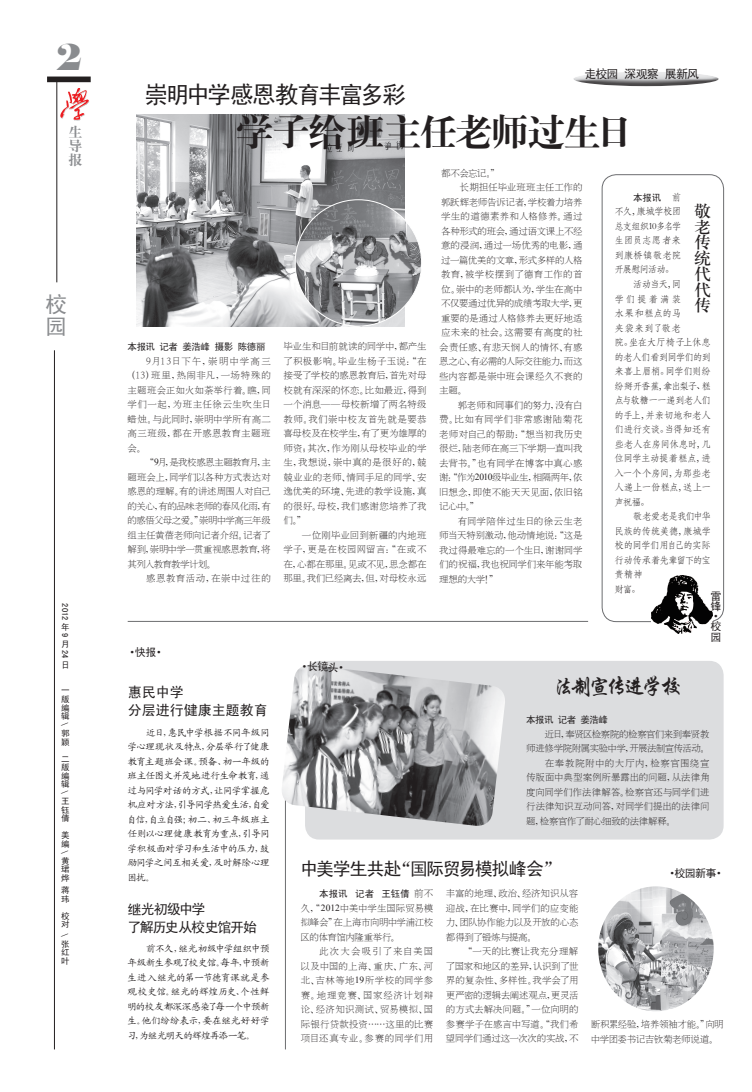
<style>
.page{position:relative;width:752px;height:1092px;background:#fff}
.page>*{position:absolute;margin:0;border:0;box-sizing:border-box;transform-origin:0 0}
.正文{font:38px "H Ya 4 gj";letter-spacing:-.05em;color:#231f20}
.报眉{font:36px "Elephant";color:#8a8c8f}
.正文-2{font:24px "Sim Hei";letter-spacing:-.105em;color:#231f20}
.正文-3{font:22px "ST Xingkai";letter-spacing:-.195em;color:#231f20}
.报眉-2{font:22px/22px "Sim Hei";color:#8a8c8f}
.正文-4{font:18px "Sim Hei";letter-spacing:-.075em;color:#231f20}
.正文-5{font:17px/15.7px "H Ya 3 gj";color:#231f20;text-align:justify}
.正文-6{font:14px "Sim Hei";letter-spacing:-.035em;color:#231f20}
.正文-7{font:14px "Sim Hei";color:#231f20}
.正文-8{font:14px "Sim Hei";letter-spacing:-.08em;color:#231f20}
.报眉-3{font:14px/14px "H Ya 4 gj";color:#8a8c8f;text-align:justify}
.正文-9{font:12px "Sim Hei";letter-spacing:-.07em;color:#231f20}
.正文-10{font:11px/10.4px "Sim Hei";letter-spacing:-.06em;color:#231f20}
.正文-11{font:9.5px/14.5px "H Ya 2 gj";letter-spacing:-.02em;color:#231f20;text-align:justify}
.正文-12{font:9.5px/14.5px "Kai Ti GB2312";letter-spacing:-.035em;color:#231f20;text-align:justify}
.正文-13{font:9.5px/14.5px "ST Fangsong";letter-spacing:-.06em;color:#231f20}
.正文-14{font:9.5px/14.5px "H Ya 2 gj";letter-spacing:-.055em;color:#231f20;text-align:right}
.正文-15{font:9.5px/14.5px "H Ya 2 gj";letter-spacing:-.05em;color:#231f20}
.正文-16{font:9.5px "Sim Hei";letter-spacing:-.055em;color:#231f20}
.正文-17{font:9.5px "H Ya 2 gj";letter-spacing:.05em;color:#231f20}
.报眉-4{font:8.5px/8.5px "Sim Hei";color:#231f20;text-align:justify}
.s1{font-family:"Times New Roman"}
.s2{font-family:"Sim Hei"}
</style>
<div class="page">
<div style="left:305px;top:660px;width:418px;height:179px;background:#dcdddf;border-radius:14px"></div>
<div style="left:601px;top:174px;width:122px;height:447px;border:1px solid #6c6d70;border-radius:14px"></div>
<hr style="left:56px;top:81px;width:1px;height:201px;background:#231f20">
<div style="left:47px;top:76px;width:44px;height:6px;background:#231f20"></div>
<img style="left:60px;top:88px;width:29px;height:33px">
<hr style="left:54px;top:350px;width:1px;height:699px;background:#231f20">
<div style="left:571px;top:71px;width:147px;height:10px;background:#fff;opacity:.75"></div>
<div style="left:571px;top:75px;width:147px;height:12px;background:#231f20;opacity:.75"></div>
<hr style="left:128px;top:621px;width:459px;height:1px;background:#6c6d70">
<hr style="left:285px;top:775px;width:1px;height:274px;background:#6c6d70">
<img style="left:598px;top:886px;width:115px;height:125px">
<img style="left:651px;top:575px;width:61px;height:58px">
<img style="left:282px;top:665px;width:223px;height:161px">
<img style="left:136px;top:115px;width:268px;height:211px">
<img style="left:295px;top:200px;width:126px;height:126px;border-radius:63px">
<p class="报眉" style="left:56px;top:34px;width:28px">2</p>
<p class="报眉-3" style="left:68px;top:125px;width:15px">生导报</p>
<p class="报眉-2" style="left:45px;top:293px;width:23px">校园</p>
<p class="报眉-4" style="left:69px;top:603px;width:18px;rotate:90deg">2012</p>
<p class="报眉-4" style="left:61px;top:622px;width:9px">年</p>
<p class="报眉-4" style="left:69px;top:633px;width:6px;rotate:90deg">9</p>
<p class="报眉-4" style="left:61px;top:639px;width:8px">月</p>
<p class="报眉-4" style="left:69px;top:650px;width:10px;rotate:90deg">24</p>
<p class="报眉-4" style="left:61px;top:660px;width:8px">日</p>
<p class="报眉-4" style="left:61px;top:686px;width:10px">一版编辑</p>
<p class="报眉-4" style="left:69px;top:722px;width:6px;rotate:90deg">\</p>
<p class="报眉-4" style="left:61px;top:728px;width:10px">郭颖</p>
<p class="报眉-4" style="left:61px;top:754px;width:10px">二版编辑</p>
<p class="报眉-4" style="left:69px;top:790px;width:6px;rotate:90deg">\</p>
<p class="报眉-4" style="left:61px;top:796px;width:10px">王钰倩</p>
<p class="报眉-4" style="left:61px;top:830px;width:9px">美编</p>
<p class="报眉-4" style="left:69px;top:849px;width:6px;rotate:90deg">\</p>
<p class="报眉-4" style="left:61px;top:856px;width:10px">黄珺烨</p>
<p class="报眉-4" style="left:61px;top:886px;width:9px">蒋玮</p>
<p class="报眉-4" style="left:61px;top:911px;width:10px">校对</p>
<p class="报眉-4" style="left:69px;top:932px;width:6px;rotate:90deg">\</p>
<p class="报眉-4" style="left:61px;top:939px;width:9px">张红叶</p>
<p class="正文-9" style="left:584px;top:67px;width:116px">走校园 深观察 展新风</p>
<p class="正文-2" style="left:144px;top:82px;width:263px">崇明中学感恩教育丰富多彩</p>
<p class="正文" style="left:235px;top:112px;width:399px">学子给班主任老师过生日</p>
<p class="正文-16" style="left:127px;top:342px;width:139px">本报讯 记者 姜浩峰 摄影 陈德丽</p>
<p class="正文-11" style="left:126px;top:353px;width:146px;text-indent:20px">9月13日下午，崇明中学高三（13）班里，热闹非凡，一场特殊的主题班会正如火如荼举行着。瞧，同学们一起，为班主任徐云生吹生日蜡烛。与此同时，崇明中学所有高二高三班级，都在开感恩教育主题班会。</p>
<p class="正文-11" style="left:127px;top:455px;width:145px;text-indent:17px">“<span class="s1">9</span>月，是我校感恩主题教育月，主题班会上，同学们以各种方式表达对感恩的理解。有的讲述周围人对自己的关心，有的品味老师的春风化雨，有的感悟父母之爱。”崇明中学高三年级组主任黄蓓老师向记者介绍。记者了解到，崇明中学一贯重视感恩教育，将其列入教育教学计划。</p>
<p class="正文-17" style="left:146px;top:573px;width:126px">感恩教育活动，在崇中过往的</p>
<p class="正文-10" style="left:127px;top:647px;width:39px">·快报·</p>
<p class="正文-6" style="left:128px;top:685px;width:57px">惠民中学</p>
<p class="正文-7" style="left:128px;top:703px;width:141px">分层进行健康主题教育</p>
<p class="正文-12" style="left:127px;top:724px;width:144px;text-indent:19px">近日，惠民中学根据不同年级同学心理现状及特点，分层举行了健康教育主题班会课。预备、初一年级的班主任图文并茂地进行生命教育，通过与同学对话的方式，让同学掌握危机应对方法，引导同学热爱生活，自爱自信，自立自强；初二、初三年级班主任则以心理健康教育为重点，引导同学积极面对学习和生活中的压力，鼓励同学之间互相关爱，及时解除心理困扰。</p>
<p class="正文-6" style="left:127px;top:901px;width:79px">继光初级中学</p>
<p class="正文-8" style="left:127px;top:919px;width:131px">了解历史从校史馆开始</p>
<p class="正文-12" style="left:127px;top:940px;width:144px;text-indent:19px">前不久，继光初级中学组织中预年级新生参观了校史馆。每年，中预新生进入继光的第一节德育课就是参观校史馆。继光的辉煌历史、个性鲜明的校友都深深感染了每一个中预新生。他们纷纷表示，要在继光好好学习，为继光明天的辉煌再添一笔。</p>
<p class="正文-11" style="left:283px;top:339px;width:145px">毕业生和目前就读的同学中，都产生了积极影响。毕业生杨子玉说：“在接受了学校的感恩教育后，首先对母校就有深深的怀恋。比如最近，得到一个消息——母校新增了两名特级教师。我们崇中校友首先就是要恭喜母校及在校学生，有了更为雄厚的师资；其次，作为刚从母校毕业的学生，我想说，崇中真的是很好的，兢兢业业的老师、情同手足的同学、安逸优美的环境、先进的教学设施，真的很好。母校，我们感谢您培养了我们。”</p>
<p class="正文-11" style="left:283px;top:527px;width:145px;text-indent:18px">一位刚毕业回到新疆的内地班学子，更是在校园网留言：“在或不在，心都在那里。见或不见，思念都在那里。我们已经离去，但，对母校永远</p>
<p class="正文-10" style="left:299px;top:660px;width:49px;rotate:3deg">·长镜头·</p>
<p class="正文-11" style="left:441px;top:165px;width:60px">都不会忘记。”</p>
<p class="正文-11" style="left:439px;top:180px;width:145px;text-indent:20px">长期担任毕业班班主任工作的郭跃辉老师告诉记者，学校着力培养学生的道德素养和人格修养。通过各种形式的班会，通过语文课上不经意的浸润，通过一场优秀的电影，通过一篇优美的文章，形式多样的人格教育，被学校摆到了德育工作的首位。崇中的老师都认为，学生在高中不仅要通过优异的成绩考取大学，更重要的是通过人格修养去更好地适应未来的社会。这需要有高度的社会责任感、有悲天悯人的情怀、有感恩之心、有必需的人际交往能力，而这些内容都是崇中班会课经久不衰的主题。</p>
<p class="正文-11" style="left:439px;top:397px;width:145px;text-indent:19px">郭老师和同事们的努力，没有白费。比如有同学们非常感谢陆菊花老师对自己的帮助：“想当初我历史很烂，陆老师在高三下学期一直叫我去背书。”也有同学在博客中真心感谢：“作为<span class="s1">2010</span>级毕业生，相隔两年，依旧想念，即使不能天天见面，依旧铭记心中。”</p>
<p class="正文-11" style="left:439px;top:513px;width:145px;text-indent:18px">有同学陪伴过生日的徐云生老师当天特别激动，他动情地说：“这是我过得最难忘的一个生日，谢谢同学们的祝福，我也祝同学们来年能考取理想的大学！”</p>
<p class="正文-13" style="left:614px;top:190px;width:68px;text-align:justify;text-indent:19px"><span class="s2">本报讯</span> 前不久，康城学校团总支组织10多名学生团员志愿者来到康桥镇敬老院开展慰问活动。</p>
<p class="正文-13" style="left:614px;top:276px;width:98px;text-indent:19px">活动当天，同<br>学们提着满装<br>水果和糕点的马<br>夹袋来到了敬老<br>院。坐在大厅椅子上休息的老人们看到同学们的到来喜上眉梢。同学们则纷纷掰开香蕉，拿出梨子、糕点与软糖一一递到老人们的手上，并亲切地和老人们进行交谈。当得知还有些老人在房间休息时，几位同学主动提着糕点，进入一个个房间，为那些老人递上一份糕点，送上一声祝福。</p>
<p class="正文-13" style="left:614px;top:508px;width:98px;text-indent:19px">敬老爱老是我们中华民族的传统美德，康城学校的同学们用自己的实际行动传承着先辈留下的宝贵精神<br>财富。</p>
<p class="正文-5" style="left:694px;top:203px;width:18px">敬老传统代代传</p>
<p class="正文-10" style="left:710px;top:590px;width:12px">雷锋·校园</p>
<p class="正文-3" style="left:553px;top:675px;width:130px">法制宣传进学校</p>
<p class="正文-16" style="left:526px;top:714px;width:83px">本报讯 记者 姜浩峰</p>
<p class="正文-14" style="left:526px;top:726px;width:185px">近日，奉贤区检察院的检察官们来到奉贤教<br>师进修学院附属实验中学，开展法制宣传活动。</p>
<p class="正文-11" style="left:526px;top:755px;width:185px;text-indent:18px">在奉教院附中的大厅内，检察官围绕宣传版面中典型案例所暴露出的问题，从法律角度向同学们作法律解答。检察官还与同学们进行法律知识互动问答，对同学们提出的法律问题，检察官作了耐心细致的法律解释。</p>
<p class="正文-4" style="left:300px;top:859px;width:261px">中美学生共赴“国际贸易模拟峰会”</p>
<p class="正文-10" style="left:666px;top:867px;width:59px">·校园新事·</p>
<p class="正文-11" style="left:300px;top:886px;width:134px;text-indent:18px"><span class="s2">本报讯 记者 王钰倩</span>前不久，“<span class="s1">2012</span>中美中学生国际贸易模拟峰会”在上海市向明中学浦江校区的体育馆内隆重举行。</p>
<p class="正文-11" style="left:300px;top:944px;width:134px;text-indent:19px">此次大会吸引了来自美国以及中国的上海、重庆、广东、河北、吉林等地<span class="s1">19</span>所学校的同学参赛。地理竞赛、国家经济计划辩论、经济知识测试、贸易模拟、国际银行贷款投资……这里的比赛项目还真专业。参赛的同学们用</p>
<p class="正文-11" style="left:445px;top:886px;width:134px">丰富的地理、政治、经济知识从容迎战，在比赛中，同学们的应变能力、团队协作能力以及开放的心态都得到了锻炼与提高。</p>
<p class="正文-11" style="left:445px;top:944px;width:134px;text-indent:17px">“一天的比赛让我充分理解了国家和地区的差异，认识到了世界的复杂性、多样性。我学会了用更严密的逻辑去阐述观点，更灵活的方式去解决问题。”一位向明的参赛学子在感言中写道。“我们希望同学们通过这一次次的实战，不</p>
<p class="正文-15" style="left:590px;top:1017px;width:134px">断积累经验，培养领袖才能。”向明中学团委书记吉钦菊老师说道。</p>
</div>
